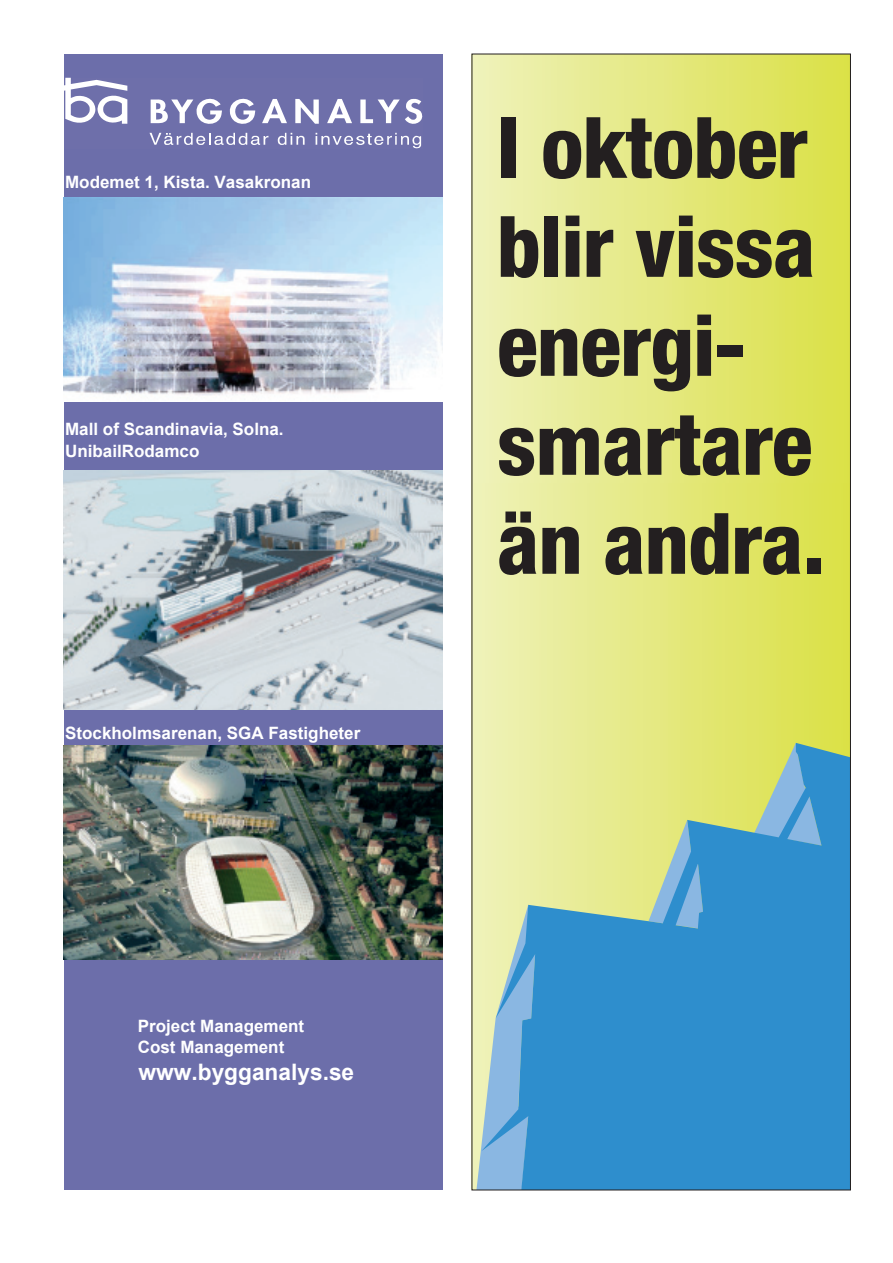
<style>
.page{position:relative;width:893px;height:1263px;background:#fff}
.page>*{position:absolute;margin:0;border:0;box-sizing:border-box;transform-origin:0 0}
.t1{font:800 condensed 84.75px/99px "Helvetica Neue";letter-spacing:-.01em;color:#231f20}
.t2{font:700 22.65px "Arial";color:#fff}
.t3{font:700 16.95px/21.5px "Arial";color:#fff}
</style>
<div class="page">
<div style="left:64px;top:54px;width:378px;height:121px;background:#6c6eaa"></div>
<div style="left:64px;top:67px;width:378px;height:1051px;background:#6c6eaa"></div>
<svg style="left:151px;top:98px;width:71px;height:26px"></svg>
<svg style="left:229px;top:98px;width:26px;height:26px"></svg>
<svg style="left:262px;top:99px;width:25px;height:24px"></svg>
<svg style="left:295px;top:99px;width:24px;height:25px"></svg>
<svg style="left:327px;top:99px;width:25px;height:24px"></svg>
<svg style="left:360px;top:99px;width:62px;height:25px"></svg>
<svg style="left:64px;top:78px;width:63px;height:46px"></svg>
<svg style="left:149px;top:133px;width:119px;height:12px"></svg>
<svg style="left:277px;top:133px;width:28px;height:12px"></svg>
<svg style="left:316px;top:132px;width:105px;height:16px"></svg>
<img style="left:64px;top:197px;width:378px;height:205px">
<img style="left:64px;top:745px;width:378px;height:214px">
<img style="left:64px;top:470px;width:378px;height:240px">
<div style="left:64px;top:1118px;width:378px;height:58px;background:#6c6eaa"></div>
<div style="left:64px;top:1143px;width:378px;height:47px;background:#6c6eaa"></div>
<div style="left:472px;top:460px;width:378px;height:730px;background:linear-gradient(to right,#edf1ba,#d9e046)"></div>
<svg style="left:476px;top:905px;width:5px;height:283px"></svg>
<svg style="left:481px;top:743px;width:368px;height:445px;background:#6aabbe"></svg>
<div style="left:472px;top:54px;width:378px;height:428px;background:linear-gradient(to right,#eff2bb,#dbe046)"></div>
<p class="t3" style="left:65px;top:172px;width:247px">Modemet 1, Kista. Vasakronan</p>
<p class="t3" style="left:65px;top:419px;width:220px">Mall of Scandinavia, Solna.<br>UnibailRodamco</p>
<p class="t3" style="left:65px;top:723px;width:297px">Stockholmsarenan, SGA Fastigheter</p>
<p class="t3" style="left:138px;top:1015px;width:168px">Project Management<br>Cost Management</p>
<h2 class="t2" style="left:139px;top:1056px;width:217px">www.bygganalys.se</h2>
<h1 class="t1" style="left:497px;top:97px;width:329px">I oktober blir vissa energi&shy;smartare än andra.</h1>
</div>
